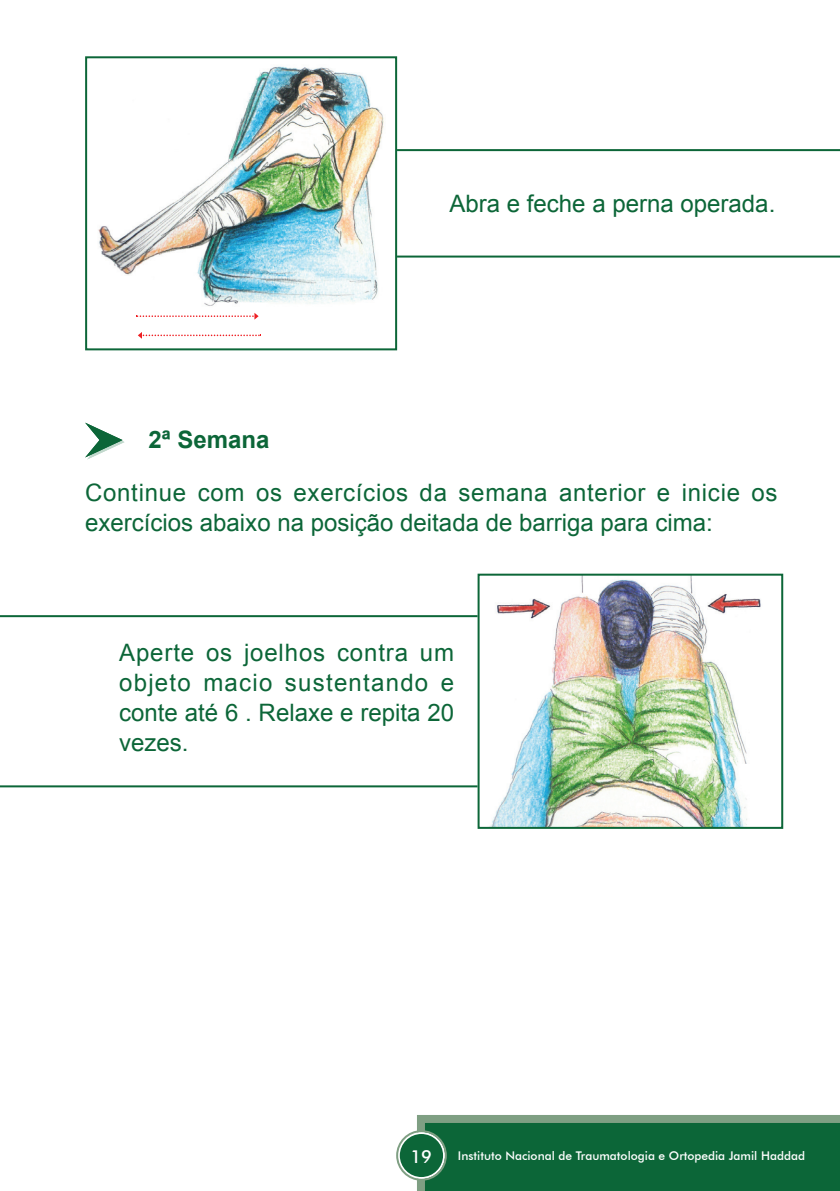
<style>
.page{position:relative;width:840px;height:1191px;background:#fff}
.page>*{position:absolute;margin:0;border:0;box-sizing:border-box;transform-origin:0 0}
.t1{font:24px/30px "Arial";color:#0c6638;text-align:justify}
.t2{font:700 24px "Arial";color:#0c6638}
.t3{font:500 18px "Futura BT";color:#fff}
.t4{font:500 12px "Futura BT";color:#fff}
</style>
<div class="page">
<svg style="left:416px;top:1115px;width:423px;height:76px;background:#1a6d41"></svg>
<div style="left:398px;top:1133px;width:46px;height:45px;background:#0c6638;border-radius:50%"></div>
<div style="left:397px;top:1132px;width:48px;height:47px;border:2px solid #fff;border-radius:50%"></div>
<div style="left:396px;top:1130px;width:50px;height:50px;border:2px solid #7f9f83;border-radius:50%"></div>
<img style="left:98px;top:66px;width:286px;height:251px">
<svg style="left:136px;top:313px;width:122px;height:7px"></svg>
<svg style="left:138px;top:332px;width:123px;height:7px"></svg>
<div style="left:85px;top:56px;width:312px;height:294px;border:2px solid #0c6638"></div>
<hr style="left:397px;top:149px;width:442px;height:2px;background:#0c6638">
<hr style="left:397px;top:255px;width:442px;height:2px;background:#0c6638">
<img style="left:490px;top:576px;width:271px;height:250px">
<div style="left:477px;top:573px;width:305px;height:256px;border:2px solid #0c6638"></div>
<hr style="left:0;top:615px;width:477px;height:2px;background:#0c6638">
<hr style="left:0;top:785px;width:477px;height:2px;background:#0c6638">
<svg style="left:85px;top:422px;width:39px;height:37px"></svg>
<p class="t2" style="left:148px;top:424px;width:122px">2ª Semana</p>
<p class="t1" style="left:449px;top:189px;width:327px">Abra e feche a perna operada.</p>
<p class="t1" style="left:85px;top:478px;width:693px">Continue com os exercícios da semana anterior e inicie os exercícios abaixo na posição deitada de barriga para cima:</p>
<p class="t1" style="left:119px;top:637px;width:336px">Aperte os joelhos contra um objeto macio sustentando e conte até 6 . Relaxe e repita 20 vezes.</p>
<p class="t3" style="left:410px;top:1145px;width:23px">19</p>
<p class="t4" style="left:457px;top:1148px;width:348px">Instituto Nacional de Traumatologia e Ortopedia Jamil Haddad</p>
</div>
